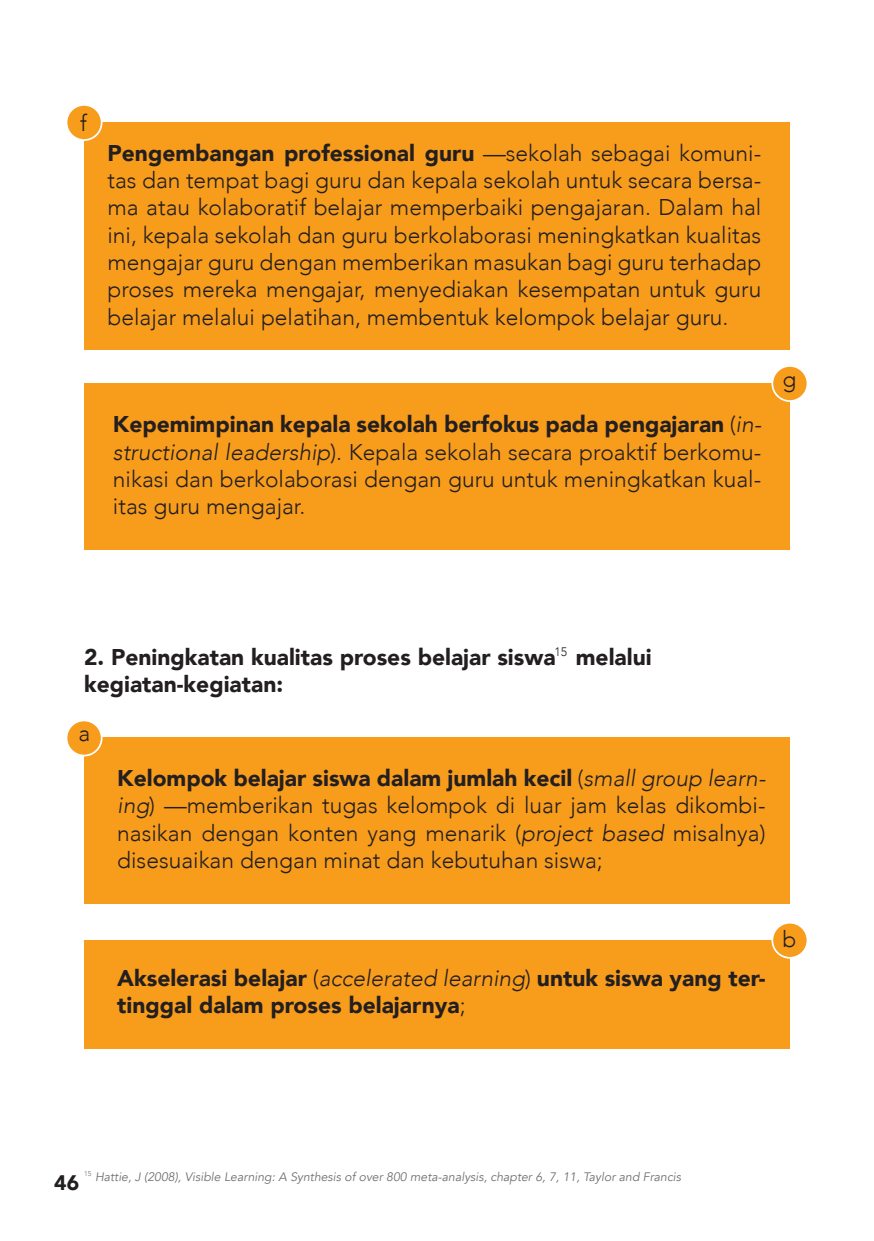
<style>
.page{position:relative;width:874px;height:1241px;background:#fff}
.page>*{position:absolute;margin:0;border:0;box-sizing:border-box;transform-origin:0 0}
.PARAGRAPH_1{font:300 22.75px/27.3px "Avenir";color:#231f20;text-align:justify}
.PARAGRAPH_1-2{font:900 22.75px/27.3px "Avenir";color:#231f20}
.t1{font:900 21px "Avenir";color:#231f20}
.FOOTNOTE{font:italic 12.25px "Avenir";color:#6f7073}
.nomor_footnote{font:300 12.25px "Avenir";color:#231f20}
.nomor_footnote-2{font:300 7px "Avenir";color:#6c6d70}
.s1{font-weight:900}
.s2{font-style:italic}
.s3{font-weight:300}
.s4{font-weight:300;font-style:italic}
</style>
<div class="page">
<div style="left:84px;top:122px;width:705px;height:227px;background:#f89c1c"></div>
<div style="left:84px;top:383px;width:705px;height:166px;background:#f89c1c"></div>
<div style="left:84px;top:737px;width:705px;height:166px;background:#f89c1c"></div>
<div style="left:84px;top:940px;width:705px;height:108px;background:#f89c1c"></div>
<div style="left:66px;top:105px;width:36px;height:35px;background:#f89c1c;border-radius:50%"></div>
<div style="left:66px;top:104px;width:36px;height:37px;border:2px solid #fff;border-radius:50%"></div>
<div style="left:772px;top:366px;width:35px;height:35px;background:#f89c1c;border-radius:50%"></div>
<div style="left:771px;top:365px;width:37px;height:37px;border:2px solid #fff;border-radius:50%"></div>
<div style="left:66px;top:720px;width:36px;height:35px;background:#f89c1c;border-radius:50%"></div>
<div style="left:66px;top:719px;width:36px;height:37px;border:2px solid #fff;border-radius:50%"></div>
<div style="left:772px;top:922px;width:35px;height:35px;background:#f89c1c;border-radius:50%"></div>
<div style="left:771px;top:921px;width:37px;height:37px;border:2px solid #fff;border-radius:50%"></div>
<p class="PARAGRAPH_1" style="left:80px;top:110px;width:8px">f</p>
<p class="PARAGRAPH_1" style="left:107px;top:139px;width:655px"><span class="s1">Pengembangan professional guru</span> —sekolah sebagai komuni&shy;tas dan tempat bagi guru dan kepala sekolah untuk secara bersa&shy;ma atau kolaboratif belajar memperbaiki pengajaran. Dalam hal ini, kepala sekolah dan guru berkolaborasi meningkatkan kualitas mengajar guru dengan memberikan masukan bagi guru terhadap proses mereka mengajar, menyediakan kesempatan untuk guru belajar melalui pelatihan, membentuk kelompok belajar guru.</p>
<p class="PARAGRAPH_1" style="left:113px;top:411px;width:649px"><span class="s1">Kepemimpinan kepala sekolah berfokus pada pengajaran</span> (<span class="s2">in&shy;structional leadership</span>). Kepala sekolah secara proaktif berkomu&shy;nikasi dan berkolaborasi dengan guru untuk meningkatkan kual&shy;itas guru mengajar.</p>
<p class="PARAGRAPH_1" style="left:782px;top:365px;width:15px">g</p>
<p class="nomor_footnote" style="left:554px;top:644px;width:14px">15</p>
<p class="PARAGRAPH_1-2" style="left:84px;top:642px;width:569px">2. Peningkatan kualitas proses belajar siswa melalui</p>
<p class="PARAGRAPH_1-2" style="left:84px;top:669px;width:200px">kegiatan-kegiatan:</p>
<p class="PARAGRAPH_1" style="left:78px;top:720px;width:13px">a</p>
<p class="PARAGRAPH_1" style="left:117px;top:764px;width:649px"><span class="s1">Kelompok belajar siswa dalam jumlah kecil</span> (<span class="s2">small group learn&shy;ing</span>) —memberikan tugas kelompok di luar jam kelas dikombi&shy;nasikan dengan konten yang menarik (<span class="s2">project based</span> misalnya) disesuaikan dengan minat dan kebutuhan siswa;</p>
<p class="PARAGRAPH_1-2" style="left:117px;top:963px;width:649px">Akselerasi belajar <span class="s3">(</span><span class="s4">accelerated learning</span><span class="s3">)</span> untuk siswa yang ter&shy;tinggal dalam proses belajarnya<span class="s3">;</span></p>
<p class="PARAGRAPH_1" style="left:782px;top:925px;width:15px">b</p>
<p class="nomor_footnote-2" style="left:84px;top:1169px;width:9px">15</p>
<p class="FOOTNOTE" style="left:95px;top:1169px;width:587px">Hattie, J (2008), Visible Learning: A Synthesis of over 800 meta-analysis, chapter 6, 7, 11, Taylor and Francis</p>
<p class="t1" style="left:54px;top:1164px;width:26px">46</p>
</div>
